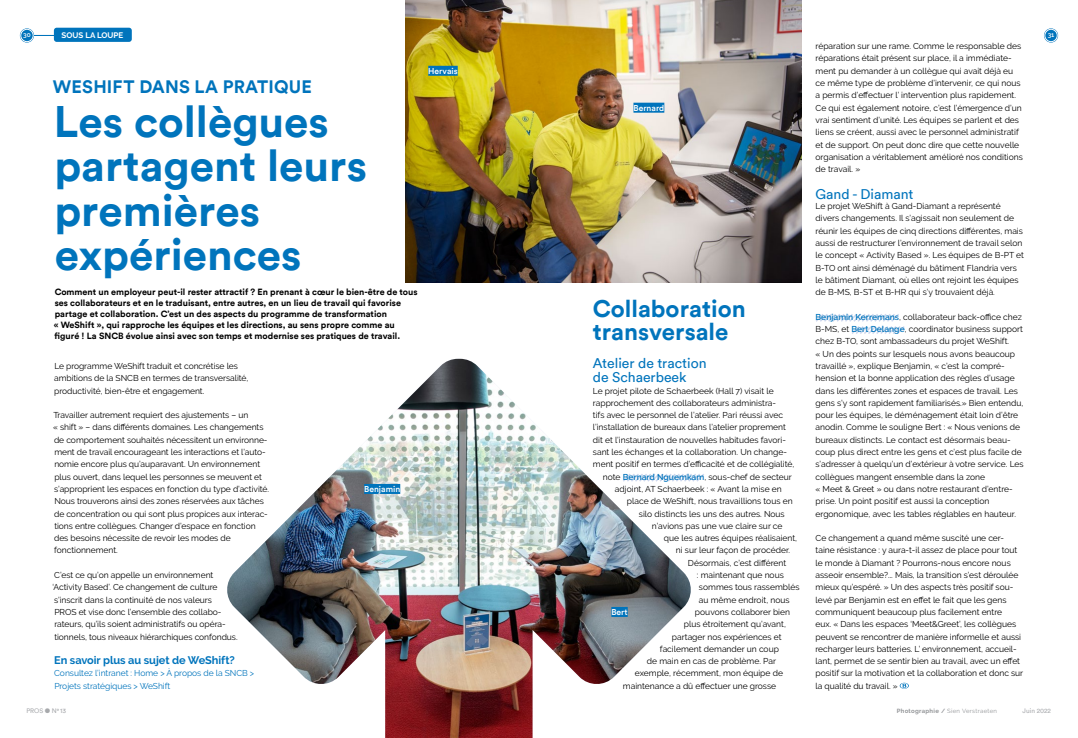
<style>
.page{position:relative;width:1078px;height:738px;background:#fff}
.page>*{position:absolute;margin:0;border:0;box-sizing:border-box;transform-origin:0 0}
.t1{font:700 44px/44px "Circular";color:#0074bc}
.t2{font:700 24px/23px "Circular";color:#0074bc}
.t3{font:700 18px "Circular";letter-spacing:.01em;color:#0074bc}
.t4{font:14px/14px "Circular";color:#0074bc}
.t5{font:700 11px "Raleway";letter-spacing:-.005em;color:#0074bc}
.t6{font:700 9px/11px "Circular";color:#000}
.t7{font:8.5px/12.3px "Raleway";color:#000}
.t8{font:8.5px/12.3px "Raleway";letter-spacing:-.005em;color:#0074bc}
.t9{font:500 8.5px "Circular";color:#fff}
.t10{font:700 8px "Raleway";color:#fff}
.t11{font:6.5px "Circular";color:#a7a9ac}
.t12{font:600 6.5px "Raleway";color:#fff}
.t13{font:6px "Raleway";letter-spacing:.05em;color:#939598}
.s1{font-weight:600;color:#0074bc}
.s2{font-weight:700}
</style>
<div class="page">
<img style="left:227px;top:358px;width:464px;height:379px">
<div style="left:54px;top:28px;width:78px;height:14px;background:#0074bc;border-radius:3px"></div>
<img style="left:405px;top:0;width:396px;height:283px">
<svg style="left:621px;top:471px;width:83px;height:12px"></svg>
<svg style="left:816px;top:314px;width:89px;height:20px"></svg>
<svg style="left:899px;top:682px;width:9px;height:6px"></svg>
<svg style="left:34px;top:35px;width:20px;height:1px"></svg>
<div style="left:364px;top:483px;width:36px;height:10px;background:#0074bc"></div>
<div style="left:633px;top:103px;width:31px;height:10px;background:#0074bc"></div>
<div style="left:428px;top:66px;width:29px;height:10px;background:#0074bc"></div>
<div style="left:611px;top:606px;width:16px;height:10px;background:#0074bc"></div>
<svg style="left:20px;top:28px;width:14px;height:15px"></svg>
<svg style="left:1043px;top:28px;width:14px;height:15px"></svg>
<div style="left:21px;top:29px;width:12px;height:13px;border:1px solid #fff;border-radius:50%"></div>
<div style="left:1044px;top:29px;width:13px;height:13px;border:1px solid #fff;border-radius:50%"></div>
<p class="t10" style="left:62px;top:30px;width:63px">SOUS LA LOUPE</p>
<p class="t12" style="left:23px;top:31px;width:9px">30</p>
<p class="t12" style="left:1047px;top:31px;width:8px">31</p>
<p class="t9" style="left:428px;top:65px;width:31px">Hervais</p>
<h3 class="t3" style="left:53px;top:75px;width:260px">WESHIFT DANS LA PRATIQUE</h3>
<h1 class="t1" style="left:54px;top:99px;width:314px">Les collègues partagent leurs premières expériences</h1>
<p class="t6" style="left:54px;top:286px;width:365px">Comment un employeur peut-il rester attractif ? En prenant à cœur le bien-être de tous ses collaborateurs et en le traduisant, entre autres, en un lieu de travail qui favorise partage et collaboration. C’est un des aspects du programme de transformation<br>« WeShift », qui rapproche les équipes et les directions, au sens propre comme au figuré ! La SNCB évolue ainsi avec son temps et modernise ses pratiques de travail.</p>
<h2 class="t2" style="left:592px;top:296px;width:154px">Collaboration transversale</h2>
<h3 class="t4" style="left:592px;top:356px;width:115px">Atelier de traction de Schaerbeek</h3>
<p class="t7" style="left:592px;top:384px;width:182px">Le projet pilote de Schaerbeek (Hall 7) visait le</p>
<p class="t7" style="left:592px;top:396px;width:185px">rapprochement des collaborateurs administra-</p>
<p class="t7" style="left:592px;top:408px;width:192px">tifs avec le personnel de l’atelier. Pari réussi avec</p>
<p class="t7" style="left:592px;top:421px;width:194px">l’installation de bureaux dans l’atelier proprement</p>
<p class="t7" style="left:592px;top:433px;width:194px">dit et l’instauration de nouvelles habitudes favori-</p>
<p class="t7" style="left:592px;top:445px;width:195px">sant les échanges et la collaboration. Un change-</p>
<p class="t7" style="left:592px;top:458px;width:203px">ment positif en termes d’efficacité et de collégialité,</p>
<p class="t7" style="left:602px;top:470px;width:190px">note <span class="s1">Bernard Nguemkam</span>, sous-chef de secteur</p>
<p class="t7" style="left:614px;top:482px;width:168px">adjoint, AT Schaerbeek : « Avant la mise en</p>
<p class="t7" style="left:626px;top:494px;width:167px">place de WeShift, nous travaillions tous en</p>
<p class="t7" style="left:638px;top:507px;width:147px">silo distincts les uns des autres. Nous</p>
<p class="t7" style="left:651px;top:519px;width:132px">n’avions pas une vue claire sur ce</p>
<p class="t7" style="left:663px;top:531px;width:135px">que les autres équipes réalisaient,</p>
<p class="t7" style="left:675px;top:544px;width:116px">ni sur leur façon de procéder.</p>
<p class="t7" style="left:687px;top:556px;width:100px">Désormais, c’est différent</p>
<p class="t7" style="left:696px;top:568px;width:88px">: maintenant que nous</p>
<p class="t7" style="left:698px;top:580px;width:102px">sommes tous rassemblés</p>
<p class="t7" style="left:698px;top:593px;width:92px">au même endroit, nous</p>
<p class="t7" style="left:694px;top:605px;width:97px">pouvons collaborer bien</p>
<p class="t7" style="left:683px;top:617px;width:103px">plus étroitement qu’avant,</p>
<p class="t7" style="left:671px;top:630px;width:111px">partager nos expériences et</p>
<p class="t7" style="left:659px;top:642px;width:120px">facilement demander un coup</p>
<p class="t7" style="left:646px;top:654px;width:131px">de main en cas de problème. Par</p>
<p class="t7" style="left:634px;top:666px;width:149px">exemple, récemment, mon équipe de</p>
<p class="t7" style="left:622px;top:679px;width:155px">maintenance a dû effectuer une grosse</p>
<p class="t9" style="left:633px;top:102px;width:32px">Bernard</p>
<p class="t7" style="left:54px;top:359px;width:196px">Le programme WeShift traduit et concrétise les ambitions de la SNCB en termes de transversalité, productivité, bien-être et engagement.</p>
<p class="t7" style="left:53px;top:408px;width:217px">Travailler autrement requiert des ajustements – un<br>« shift » – dans différents domaines. Les changements de comportement souhaités nécessitent un environne&shy;ment de travail encourageant les interactions et l’auto&shy;nomie encore plus qu’auparavant. Un environnement plus ouvert, dans lequel les personnes se meuvent et s’approprient les espaces en fonction du type d’activité.<br>Nous trouverons ainsi des zones réservées aux tâches de concentration ou qui sont plus propices aux interac&shy;tions entre collègues. Changer d’espace en fonction des besoins nécessite de revoir les modes de fonctionnement.</p>
<p class="t7" style="left:52px;top:568px;width:186px">C’est ce qu’on appelle un environnement ‘Activity Based’. Ce changement de culture s’inscrit dans la continuité de nos valeurs<br>PROS et vise donc l’ensemble des collabo&shy;rateurs, qu’ils soient administratifs ou opéra&shy;tionnels, tous niveaux hiérarchiques confondus.</p>
<p class="t5" style="left:54px;top:653px;width:182px">En savoir plus au sujet de WeShift?</p>
<p class="t8" style="left:54px;top:666px;width:201px">Consultez l’intranet : Home &gt; À propos de la SNCB &gt;<br>Projets stratégiques &gt; WeShift</p>
<p class="t9" style="left:364px;top:483px;width:38px">Benjamin</p>
<p class="t9" style="left:611px;top:606px;width:18px">Bert</p>
<p class="t7" style="left:815px;top:40px;width:209px">réparation sur une rame. Comme le responsable des réparations était présent sur place, il a immédiate&shy;ment pu demander à un collègue qui avait déjà eu ce même type de problème d’intervenir, ce qui nous a permis d’effectuer l’ intervention plus rapidement.<br>Ce qui est également notoire, c’est l’émergence d’un vrai sentiment d’unité. Les équipes se parlent et des liens se créent, aussi avec le personnel administratif et de support. On peut donc dire que cette nouvelle organisation a véritablement amélioré nos conditions de travail. »</p>
<h3 class="t4" style="left:815px;top:186px;width:99px">Gand - Diamant</h3>
<p class="t7" style="left:815px;top:200px;width:210px">Le projet WeShift à Gand-Diamant a représenté divers changements. Il s’agissait non seulement de réunir les équipes de cinq directions différentes, mais aussi de restructurer l’environnement de travail selon le concept « Activity Based ». Les équipes de B-PT et B-TO ont ainsi déménagé du bâtiment Flandria vers le bâtiment Diamant, où elles ont rejoint les équipes de B-MS, B-ST et B-HR qui s’y trouvaient déjà.</p>
<p class="t7" style="left:815px;top:310px;width:209px"><span class="s1">Benjamin Kerremans</span>, collaborateur back-office chez B-MS, et <span class="s1">Bert Delange</span>, coordinator business support chez B-TO, sont ambassadeurs du projet WeShift.<br>« Un des points sur lesquels nous avons beaucoup travaillé », explique Benjamin, « c’est la compré&shy;hension et la bonne application des règles d’usage dans les différentes zones et espaces de travail. Les gens s’y sont rapidement familiarisés.» Bien entendu, pour les équipes, le déménagement était loin d’être anodin. Comme le souligne Bert : « Nous venions de bureaux distincts. Le contact est désormais beau&shy;coup plus direct entre les gens et c’est plus facile de s’adresser à quelqu’un d’extérieur à votre service. Les collègues mangent ensemble dans la zone<br>« Meet &amp; Greet » ou dans notre restaurant d’entre&shy;prise. Un point positif est aussi la conception ergonomique, avec les tables réglables en hauteur.</p>
<p class="t7" style="left:815px;top:531px;width:209px">Ce changement a quand même suscité une cer&shy;taine résistance : y aura-t-il assez de place pour tout le monde à Diamant ? Pourrons-nous encore nous asseoir ensemble?... Mais, la transition s’est déroulée mieux qu’espéré. » Un des aspects très positif sou&shy;levé par Benjamin est en effet le fait que les gens communiquent beaucoup plus facilement entre<br>eux. « Dans les espaces ‘Meet&amp;Greet’, les collègues peuvent se rencontrer de manière informelle et aussi recharger leurs batteries. L’ environnement, accueil&shy;lant, permet de se sentir bien au travail, avec un effet positif sur la motivation et la collaboration et donc sur la qualité du travail. »</p>
<p class="t11" style="left:26px;top:706px;width:41px">PROS ● N°13</p>
<p class="t11" style="left:1022px;top:706px;width:30px">Juin 2022</p>
<p class="t13" style="left:896px;top:707px;width:102px"><span class="s2">Photographie /</span> Sien Verstraeten</p>
</div>
